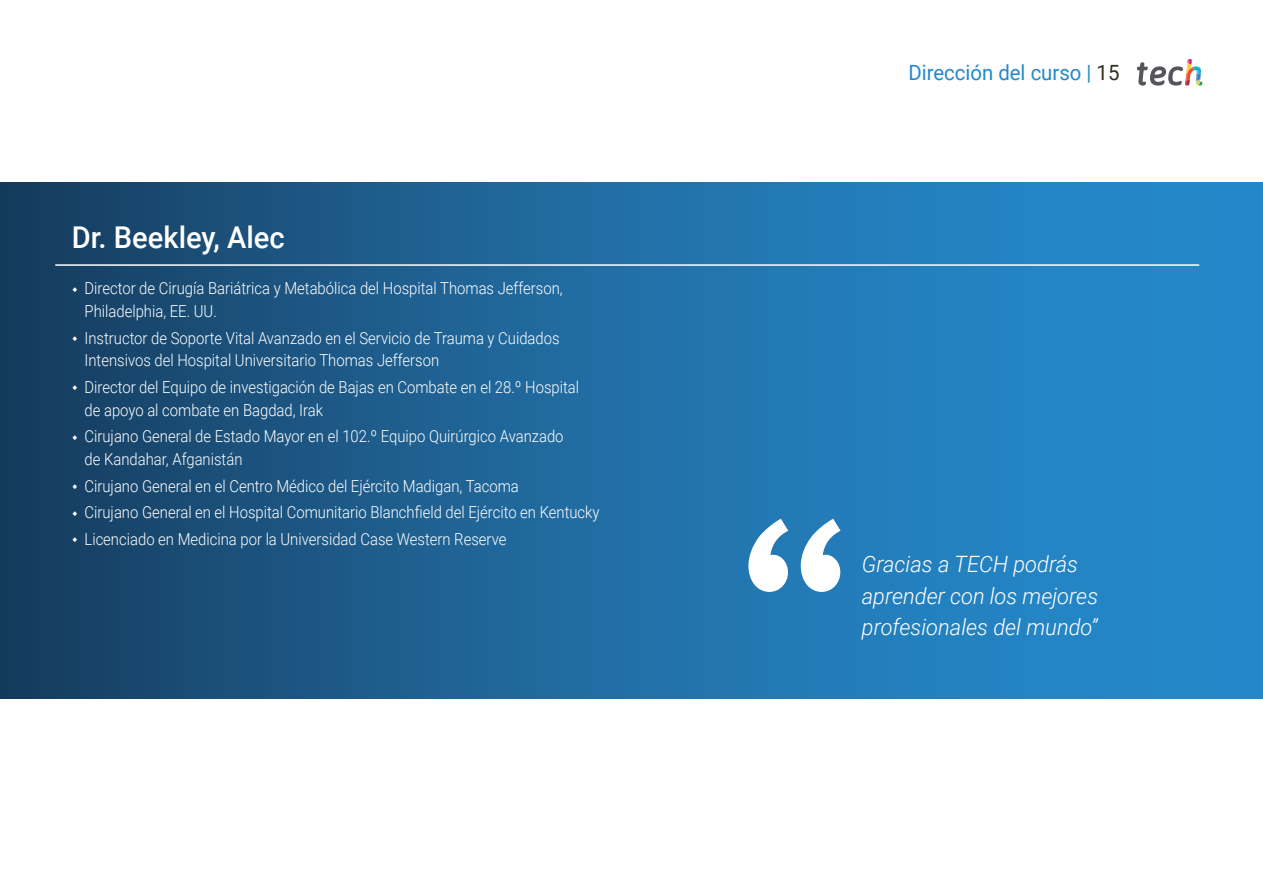
<style>
.page{position:relative;width:1263px;height:893px;background:#fff}
.page>*{position:absolute;margin:0;border:0;box-sizing:border-box;transform-origin:0 0}
.t1{font:500 30px "Roboto";color:#fff}
.t2{font:italic 300 22.5px/31.5px "Roboto";color:#fff}
.t3{font:21px "Roboto";color:#2488c9}
.t4{font:300 16.5px/22.5px "Roboto";color:#fff;scale:.9 1}
.s1{color:#312e20}
</style>
<div class="page">
<div style="left:0;top:182px;width:1263px;height:516px;background:linear-gradient(to right,#184267,#2793d9)"></div>
<svg style="left:748px;top:519px;width:92px;height:73px"></svg>
<hr style="left:55px;top:264px;width:1144px;height:2px;background:#fff">
<svg style="left:1137px;top:59px;width:65px;height:27px"></svg>
<svg style="left:73px;top:287px;width:4px;height:5px"></svg>
<svg style="left:73px;top:336px;width:4px;height:5px"></svg>
<svg style="left:73px;top:385px;width:4px;height:5px"></svg>
<svg style="left:73px;top:435px;width:4px;height:5px"></svg>
<svg style="left:73px;top:484px;width:4px;height:5px"></svg>
<svg style="left:73px;top:511px;width:4px;height:5px"></svg>
<svg style="left:73px;top:537px;width:4px;height:5px"></svg>
<h1 class="t1" style="left:72px;top:216px;width:214px">Dr. Beekley, Alec</h1>
<p class="t4" style="left:85px;top:277px;width:533px">Director de Cirugía Bariátrica y Metabólica del Hospital Thomas Jefferson,<br>Philadelphia, EE. UU.</p>
<p class="t4" style="left:85px;top:326px;width:529px">Instructor de Soporte Vital Avanzado en el Servicio de Trauma y Cuidados<br>Intensivos del Hospital Universitario Thomas Jefferson</p>
<p class="t4" style="left:85px;top:375px;width:551px">Director del Equipo de investigación de Bajas en Combate en el 28.º Hospital de apoyo al combate en Bagdad, Irak</p>
<p class="t4" style="left:85px;top:424px;width:534px">Cirujano General de Estado Mayor en el 102.º Equipo Quirúrgico Avanzado de Kandahar, Afganistán</p>
<p class="t4" style="left:85px;top:472px;width:574px;line-height:26.7px">Cirujano General en el Centro Médico del Ejército Madigan, Tacoma<br>Cirujano General en el Hospital Comunitario Blanchfield del Ejército en Kentucky<br>Licenciado en Medicina por la Universidad Case Western Reserve</p>
<p class="t3" style="left:908px;top:57px;width:213px">Dirección del curso | <span class="s1">15</span></p>
<h2 class="t2" style="left:862px;top:548px;width:238px">Gracias a TECH podrás aprender con los mejores profesionales del mundo”</h2>
</div>
